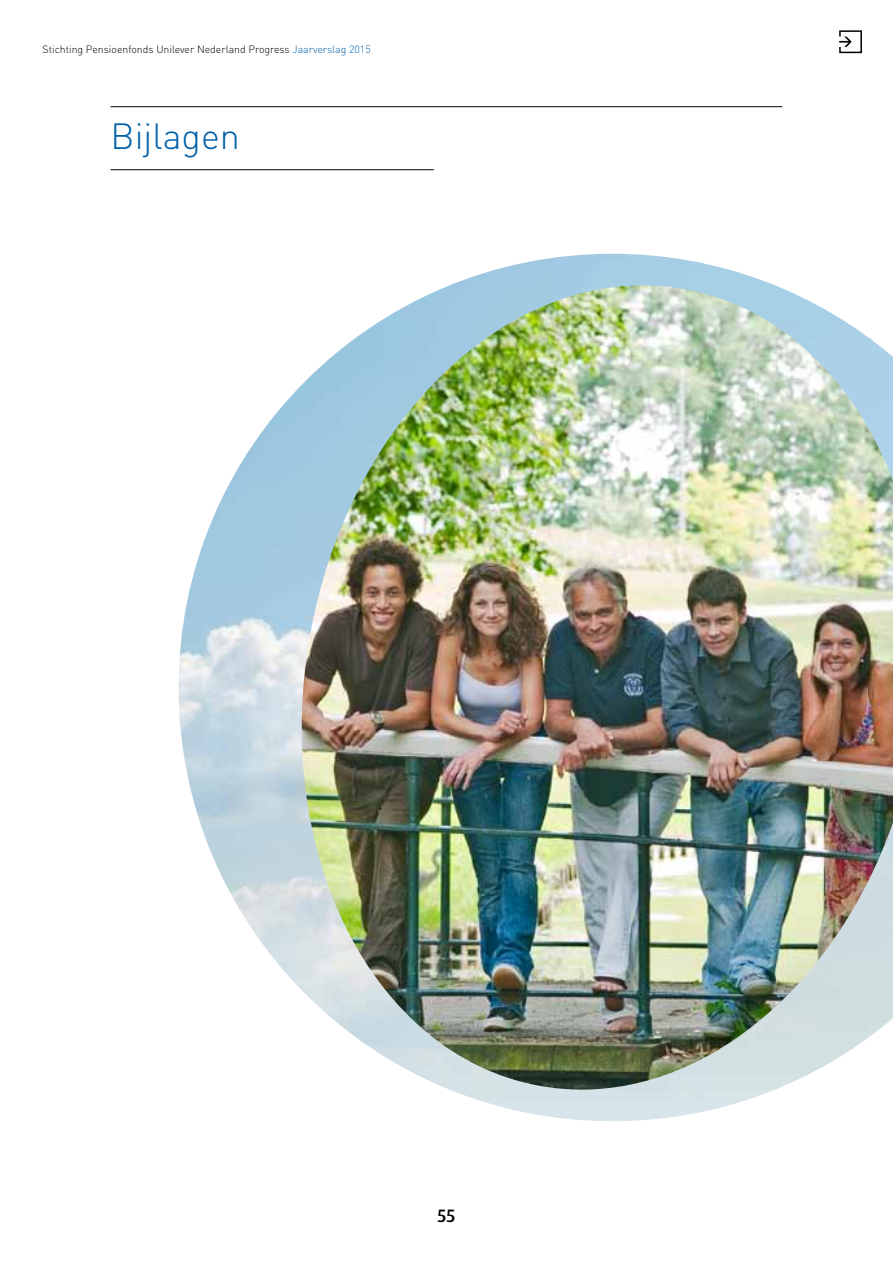
<style>
.page{position:relative;width:893px;height:1263px;background:#fff}
.page>*{position:absolute;margin:0;border:0;box-sizing:border-box;transform-origin:0 0}
.t1{font:300 36px "DIN";color:#0060a9}
.t2{font:500 18px "Dax Pro";color:#000}
.t3{font:300 10.5px "DIN";color:#000}
.s1{color:#0060a9}
</style>
<div class="page">
<svg style="left:839px;top:30px;width:23px;height:24px"></svg>
<hr style="left:111px;top:106px;width:671px;height:1px;background:#000">
<hr style="left:111px;top:169px;width:323px;height:1px;background:#000">
<img style="left:179px;top:254px;width:597px;height:867px">
<img style="left:300px;top:285px;width:593px;height:804px">
<p class="t3" style="left:43px;top:43px;width:330px">Stichting Pensioenfonds Unilever Nederland Progress <span class="s1">Jaarverslag 2015</span></p>
<h1 class="t1" style="left:111px;top:114px;width:131px">Bijlagen</h1>
<h2 class="t2" style="left:438px;top:1204px;width:19px">55</h2>
</div>
